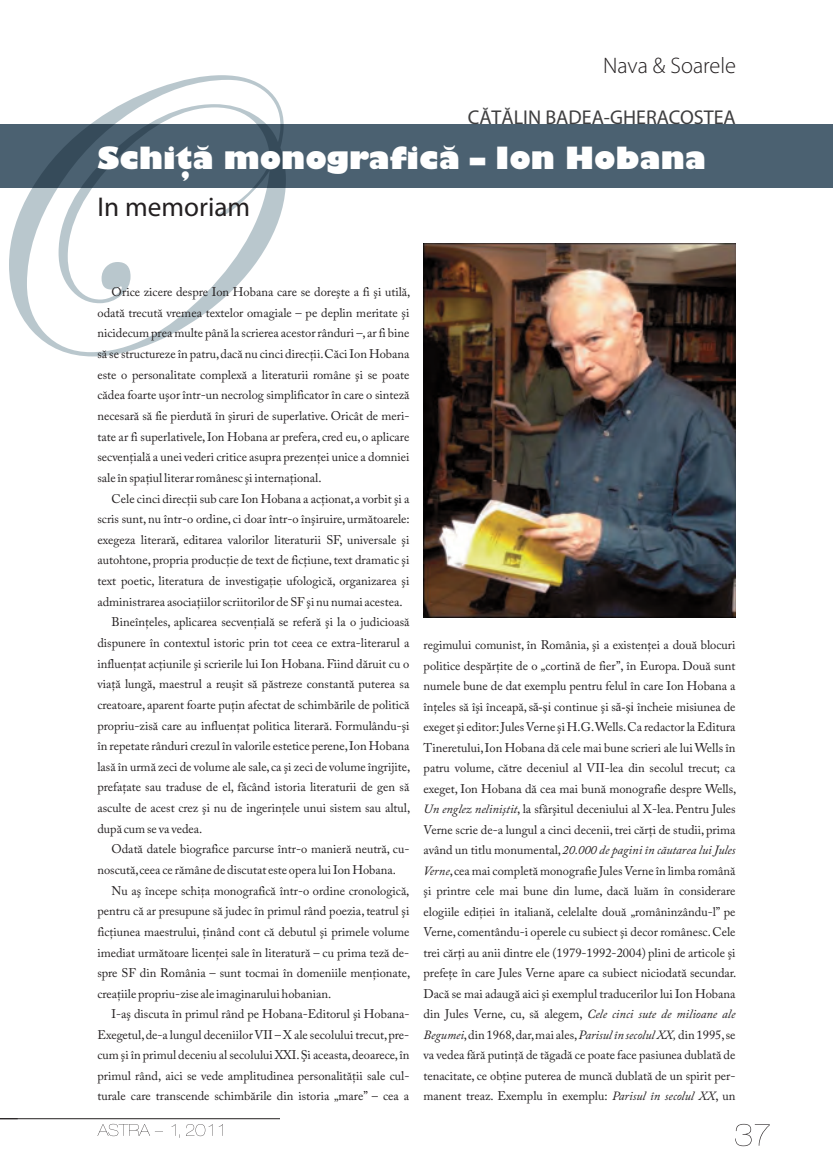
<style>
.page{position:relative;width:833px;height:1170px;background:#fff}
.page>*{position:absolute;margin:0;border:0;box-sizing:border-box;transform-origin:0 0}
.t1{font:800 30px "Gill Sans";color:#fff}
.t2{font:27.25px "Myriad Pro";color:#231f20}
.t3{font:300 22.5px "Myriad Pro";color:#231f20}
.t4{font:20px "Myriad Pro";color:#3e3e3f}
.t5{font:12.5px/20.5px "Adobe Caslon Pro";color:#231f20;text-align:justify}
.s1{font-family:"Times New Roman"}
.s2{font-style:italic}
</style>
<div class="page">
<div style="left:0;top:124px;width:833px;height:63px;background:#4b6171"></div>
<svg style="left:9px;top:75px;width:277px;height:281px"></svg>
<hr style="left:0;top:1118px;width:280px;height:1px;background:#231f20">
<img style="left:423px;top:243px;width:312px;height:374px">
<svg style="left:735px;top:1123px;width:34px;height:23px"></svg>
<svg style="left:62px;top:1118px;width:161px;height:20px"></svg>
<h3 class="t3" style="left:603px;top:56px;width:134px">Nava &amp; Soarele</h3>
<h3 class="t4" style="left:468px;top:109px;width:269px">CĂTĂLIN BADEA-GHERACOSTEA</h3>
<h1 class="t1" style="left:97px;top:146px;width:610px">Schiţă monografică – Ion Hobana</h1>
<h2 class="t2" style="left:97px;top:196px;width:154px">In memoriam</h2>
<p class="t5" style="left:97px;top:283px;width:314px;text-indent:14px">Orice zicere despre Ion Hobana care se doreşte a fi şi utilă, odată trecută vremea textelor omagiale – pe deplin meritate şi nicidecum prea multe până la scrierea acestor rânduri –, ar fi bine să se structureze în patru, dacă nu cinci direcţii. Căci Ion Hobana este o personalitate complexă a literaturii române şi se poate cădea foarte uşor într-un necrolog simplificator în care o sinteză necesară să fie pierdută în şiruri de superlative. Oricât de meri&shy;tate ar fi superlativele, Ion Hobana ar prefera, cred eu, o aplicare secvenţială a unei vederi critice asupra prezenţei unice a domniei sale în spaţiul literar românesc şi internaţional.</p>
<p class="t5" style="left:112px;top:489px;width:299px">Cele cinci direcţii sub care Ion Hobana a acţionat, a vorbit şi a</p>
<p class="t5" style="left:97px;top:510px;width:314px">scris sunt, nu într-o ordine, ci doar într-o înşiruire, următoarele:</p>
<p class="t5" style="left:97px;top:530px;width:313px">exegeza literară, editarea valorilor literaturii SF, universale şi</p>
<p class="t5" style="left:97px;top:551px;width:313px">autohtone, propria producţie de text de ficţiune, text dramatic şi</p>
<p class="t5" style="left:97px;top:572px;width:313px">text poetic, literatura de investigaţie ufologică, organizarea şi</p>
<p class="t5" style="left:97px;top:592px;width:307px">administrarea asociaţiilor scriitorilor de SF şi nu numai acestea.</p>
<p class="t5" style="left:112px;top:613px;width:299px">Bineînţeles, aplicarea secvenţială se referă şi la o judicioasă</p>
<p class="t5" style="left:97px;top:633px;width:313px">dispunere în contextul istoric prin tot ceea ce extra-literarul a</p>
<p class="t5" style="left:97px;top:654px;width:313px">influenţat acţiunile şi scrierile lui Ion Hobana. Fiind dăruit cu o</p>
<p class="t5" style="left:97px;top:675px;width:313px">viaţă lungă, maestrul a reuşit să păstreze constantă puterea sa</p>
<p class="t5" style="left:97px;top:695px;width:314px">creatoare, aparent foarte puţin afectat de schimbările de politică</p>
<p class="t5" style="left:97px;top:716px;width:314px">propriu-zisă care au influenţat politica literară. Formulându-şi</p>
<p class="t5" style="left:97px;top:737px;width:313px">în repetate rânduri crezul în valorile estetice perene, Ion Hobana</p>
<p class="t5" style="left:97px;top:757px;width:314px">lasă în urmă zeci de volume ale sale, ca şi zeci de volume îngrijite,</p>
<p class="t5" style="left:97px;top:778px;width:313px">prefaţate sau traduse de el, făcând istoria literaturii de gen să</p>
<p class="t5" style="left:97px;top:798px;width:314px">asculte de acest crez şi nu de ingerinţele unui sistem sau altul,</p>
<p class="t5" style="left:97px;top:819px;width:106px">după cum se va vedea.</p>
<p class="t5" style="left:112px;top:840px;width:299px">Odată datele biografice parcurse într-o manieră neutră, cu-</p>
<p class="t5" style="left:97px;top:860px;width:300px">noscută, ceea ce rămâne de discutat este opera lui Ion Hobana.</p>
<p class="t5" style="left:112px;top:881px;width:299px">Nu aş începe schiţa monografică într-o ordine cronologică,</p>
<p class="t5" style="left:97px;top:902px;width:313px">pentru că ar presupune să judec în primul rând poezia, teatrul şi</p>
<p class="t5" style="left:97px;top:922px;width:313px">ficţiunea maestrului, ţinând cont că debutul şi primele volume</p>
<p class="t5" style="left:97px;top:943px;width:313px">imediat următoare licenţei sale în literatură – cu prima teză de-</p>
<p class="t5" style="left:97px;top:963px;width:314px">spre SF din România – sunt tocmai în domeniile menţionate,</p>
<p class="t5" style="left:97px;top:984px;width:235px">creaţiile propriu-zise ale imaginarului hobanian.</p>
<p class="t5" style="left:112px;top:1005px;width:299px">I-aş discuta în primul rând pe Hobana-Editorul şi Hobana-</p>
<p class="t5" style="left:97px;top:1025px;width:313px">Exegetul, de-a lungul deceniilor VII – X ale secolului trecut, pre-</p>
<p class="t5" style="left:97px;top:1046px;width:313px">cum şi în primul deceniu al secolului XXI. Şi aceasta, deoarece, în</p>
<p class="t5" style="left:97px;top:1066px;width:313px">primul rând, aici se vede amplitudinea personalităţii sale cul-</p>
<p class="t5" style="left:97px;top:1087px;width:313px">turale care transcende schimbările din istoria „mare” – cea a</p>
<p class="t5" style="left:423px;top:636px;width:314px">regimului comunist, în România, şi a existenţei a două blocuri politice despărţite de o „cortină de fier”, în Europa. Două sunt numele bune de dat exemplu pentru felul în care Ion Hobana a înţeles să îşi înceapă, s<span class="s1">ă-şi</span> continue şi s<span class="s1">ă-şi</span> încheie misiunea de exeget şi editor: Jules Verne şi H.G. Wells. Ca redactor la Editura Tineretului, Ion Hobana dă cele mai bune scrieri ale lui Wells în patru volume, către deceniul al VII-lea din secolul trecut; ca exeget, Ion Hobana dă cea mai bună monografie despre Wells, <span class="s2">Un englez neliniştit</span>, la sfârşitul deceniului al X-lea. Pentru Jules Verne scrie de-a lungul a cinci decenii, trei cărţi de studii, prima având un titlu monumental, <span class="s2">20.000 de pagini în căutarea lui Jules Verne</span>, cea mai completă monografie Jules Verne în limba română şi printre cele mai bune din lume, dacă luăm în considerare elogiile ediţiei în italiană, celelalte două „româninzându-l” pe Verne, comentându-i operele cu subiect şi decor românesc. Cele trei cărţi au anii dintre ele (1979-1992-2004) plini de articole şi prefeţe în care Jules Verne apare ca subiect niciodată secundar.<br>Dacă se mai adaugă aici şi exemplul traducerilor lui Ion Hobana din Jules Verne, cu, să alegem, <span class="s2">Cele cinci sute de milioane ale Begumei</span>, din 1968, dar, mai ales, <span class="s2">Parisul în secolul XX,</span> din 1995, se va vedea fără putinţă de tăgadă ce poate face pasiunea dublată de tenacitate, ce obţine puterea de muncă dublată de un spirit per&shy;manent treaz. Exemplu în exemplu: <span class="s2">Parisul în secolul XX</span>, un</p>
</div>
